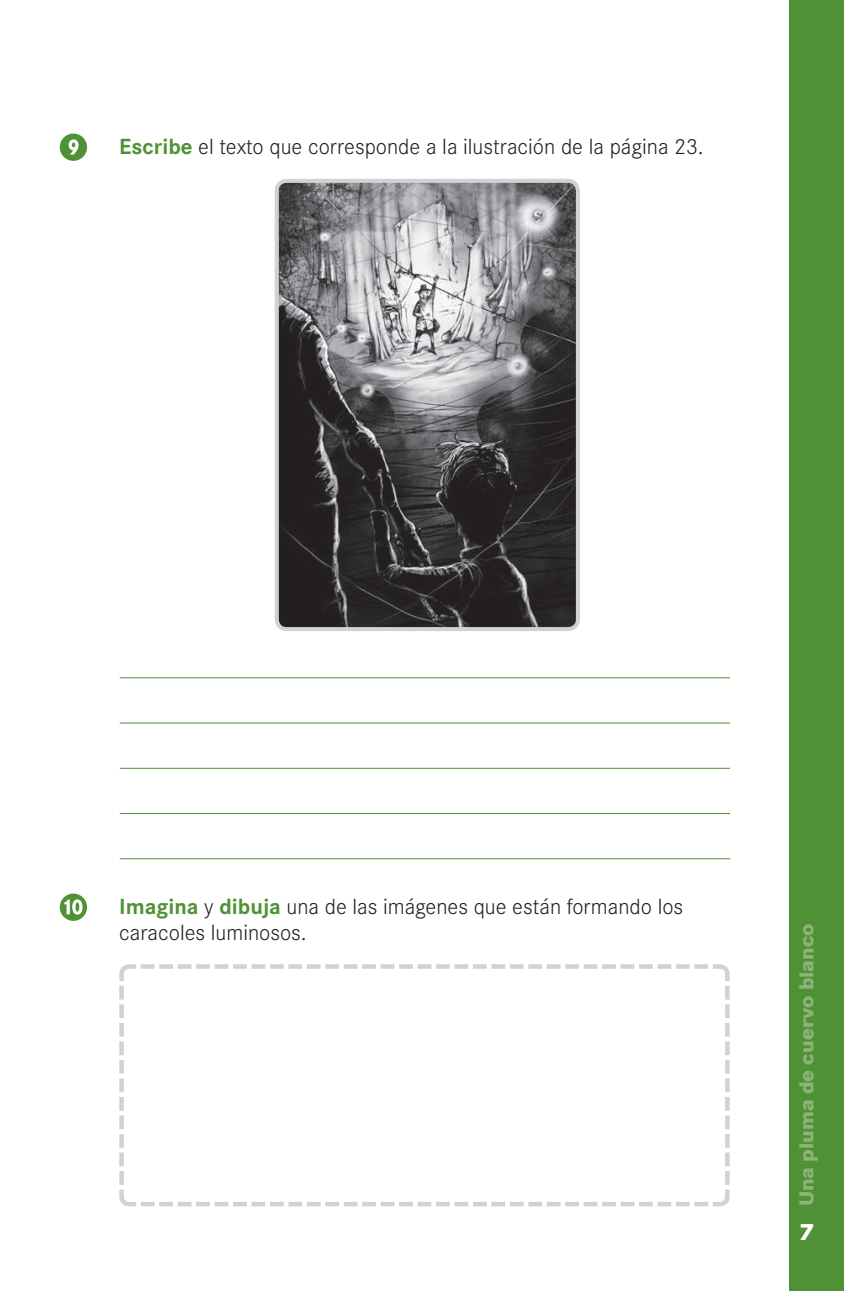
<style>
.page{position:relative;width:844px;height:1291px;background:#fff}
.page>*{position:absolute;margin:0;border:0;box-sizing:border-box;transform-origin:0 0}
.t1{font:800 24.5px "Corporate S";color:#fff}
.t2{font:300 22.75px/25.4px "Corporate S";color:#231f20}
.t3{font:800 21px "Corporate S";color:#8eb378}
.s1{font-weight:700;color:#4f9236}
</style>
<div class="page">
<div style="left:789px;top:0;width:55px;height:1290px;background:#4f9236"></div>
<img style="left:277px;top:181px;width:301px;height:448px;border-radius:10px">
<div style="left:275px;top:179px;width:305px;height:452px;border:4px solid #d1d2d4;border-radius:10px"></div>
<hr style="left:120px;top:677px;width:610px;height:1px;background:#4f9236">
<hr style="left:120px;top:722px;width:610px;height:1px;background:#4f9236">
<hr style="left:120px;top:767px;width:610px;height:1px;background:#4f9236">
<hr style="left:120px;top:813px;width:610px;height:1px;background:#4f9236">
<hr style="left:120px;top:858px;width:610px;height:1px;background:#4f9236">
<svg style="left:119px;top:964px;width:611px;height:243px"></svg>
<svg style="left:60px;top:133px;width:27px;height:28px"></svg>
<svg style="left:60px;top:893px;width:27px;height:27px"></svg>
<p class="t2" style="left:119px;top:134px;width:586px"><span class="s1">Escribe</span> el texto que corresponde a la ilustración de la página 23.</p>
<p class="t2" style="left:119px;top:894px;width:565px"><span class="s1">Imagina</span> y <span class="s1">dibuja</span> una de las imágenes que están formando los caracoles luminosos.</p>
<p class="t3" style="left:794px;top:1206px;width:284px;rotate:-90deg">Una pluma de cuervo blanco</p>
<p class="t1" style="left:799px;top:1216px;width:17px">7</p>
</div>
